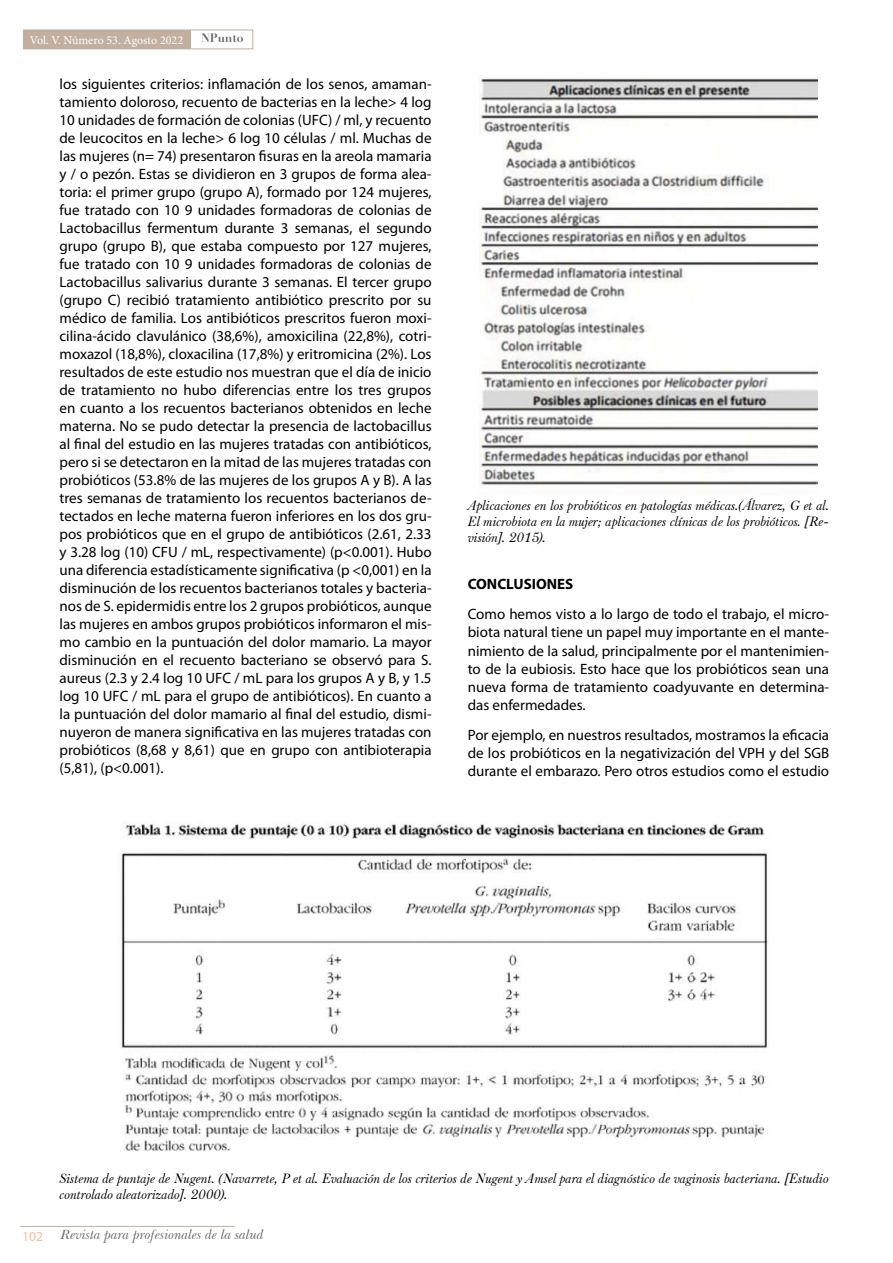
<style>
.page{position:relative;width:893px;height:1263px;background:#fff}
.page>*{position:absolute;margin:0;border:0;box-sizing:border-box;transform-origin:0 0}
.t1{font:15px/18px "Myriad Pro";color:#000;text-align:justify}
.t2{font:700 15px "Myriad Pro";color:#000}
.t3{font:italic 13.5px/16.2px "Baskerville F";color:#000;text-align:justify}
.t4{font:italic 13.5px "Baskerville BT";color:#646363}
.t5{font:13.5px "Myriad Pro";color:#f6bc96}
.t6{font:12px "Minion Pro";letter-spacing:-.005em;color:#fff}
.t7{font:700 12px "Didot LH";color:#646363}
</style>
<div class="page">
<div style="left:23px;top:30px;width:230px;height:19px;border:1px solid #c2afa0"></div>
<div style="left:23px;top:30px;width:168px;height:19px;background:#c2afa0"></div>
<hr style="left:20px;top:1226px;width:215px;height:1px;background:#c2afa0">
<img style="left:480px;top:76px;width:337px;height:409px">
<img style="left:121px;top:822px;width:647px;height:329px">
<p class="t6" style="left:30px;top:32px;width:155px">Vol. V. Número 53. Agosto 2022</p>
<p class="t7" style="left:201px;top:31px;width:44px">NPunto</p>
<p class="t1" style="left:60px;top:75px;width:374px">los siguientes criterios: inflamación de los senos, amaman&shy;tamiento doloroso, recuento de bacterias en la leche&gt; 4 log 10 unidades de formación de colonias (UFC) / ml, y recuento de leucocitos en la leche&gt; 6 log 10 células / ml. Muchas de las mujeres (n= 74) presentaron fisuras en la areola mamaria y / o pezón. Estas se dividieron en 3 grupos de forma alea&shy;toria: el primer grupo (grupo A), formado por 124 mujeres, fue tratado con 10 9 unidades formadoras de colonias de Lactobacillus fermentum durante 3 semanas, el segundo grupo (grupo B), que estaba compuesto por 127 mujeres, fue tratado con 10 9 unidades formadoras de colonias de Lactobacillus salivarius durante 3 semanas. El tercer grupo (grupo C) recibió tratamiento antibiótico prescrito por su médico de familia. Los antibióticos prescritos fueron moxi&shy;cilina-ácido clavulánico (38,6%), amoxicilina (22,8%), cotri&shy;moxazol (18,8%), cloxacilina (17,8%) y eritromicina (2%). Los resultados de este estudio nos muestran que el día de inicio de tratamiento no hubo diferencias entre los tres grupos en cuanto a los recuentos bacterianos obtenidos en leche materna. No se pudo detectar la presencia de lactobacillus al final del estudio en las mujeres tratadas con antibióticos, pero si se detectaron en la mitad de las mujeres tratadas con probióticos (53.8% de las mujeres de los grupos A y B). A las tres semanas de tratamiento los recuentos bacterianos de&shy;tectados en leche materna fueron inferiores en los dos gru&shy;pos probióticos que en el grupo de antibióticos (2.61, 2.33 y 3.28 log (10) CFU / mL, respectivamente) (p&lt;0.001). Hubo una diferencia estadísticamente significativa (p &lt;0,001) en la disminución de los recuentos bacterianos totales y bacteria&shy;nos de S. epidermidis entre los 2 grupos probióticos, aunque las mujeres en ambos grupos probióticos informaron el mis&shy;mo cambio en la puntuación del dolor mamario. La mayor disminución en el recuento bacteriano se observó para S. aureus (2.3 y 2.4 log 10 UFC / mL para los grupos A y B, y 1.5 log 10 UFC / mL para el grupo de antibióticos). En cuanto a la puntuación del dolor mamario al final del estudio, dismi&shy;nuyeron de manera significativa en las mujeres tratadas con probióticos (8,68 y 8,61) que en grupo con antibioterapia (5,81), (p&lt;0.001).</p>
<p class="t3" style="left:468px;top:497px;width:363px">Aplicaciones en los probióticos en patologías médicas.(Álvarez, G et al.<br>El microbiota en la mujer; aplicaciones clínicas de los probióticos. [Re&shy;visión]. 2015).</p>
<p class="t2" style="left:468px;top:575px;width:107px">CONCLUSIONES</p>
<p class="t1" style="left:468px;top:605px;width:363px">Como hemos visto a lo largo de todo el trabajo, el micro&shy;biota natural tiene un papel muy importante en el mante&shy;nimiento de la salud, principalmente por el mantenimien&shy;to de la eubiosis. Esto hace que los probióticos sean una nueva forma de tratamiento coadyuvante en determina&shy;das enfermedades.</p>
<p class="t1" style="left:468px;top:726px;width:363px">Por ejemplo, en nuestros resultados, mostramos la eficacia de los probióticos en la negativización del VPH y del SGB durante el embarazo. Pero otros estudios como el estudio</p>
<p class="t3" style="left:60px;top:1170px;width:771px">Sistema de puntaje de Nugent. (Navarrete, P et al. Evaluación de los criterios de Nugent y Amsel para el diagnóstico de vaginosis bacteriana. [Estudio controlado aleatorizado]. 2000).</p>
<p class="t5" style="left:22px;top:1228px;width:22px">102</p>
<p class="t4" style="left:61px;top:1227px;width:205px">Revista para profesionales de la salud</p>
</div>
